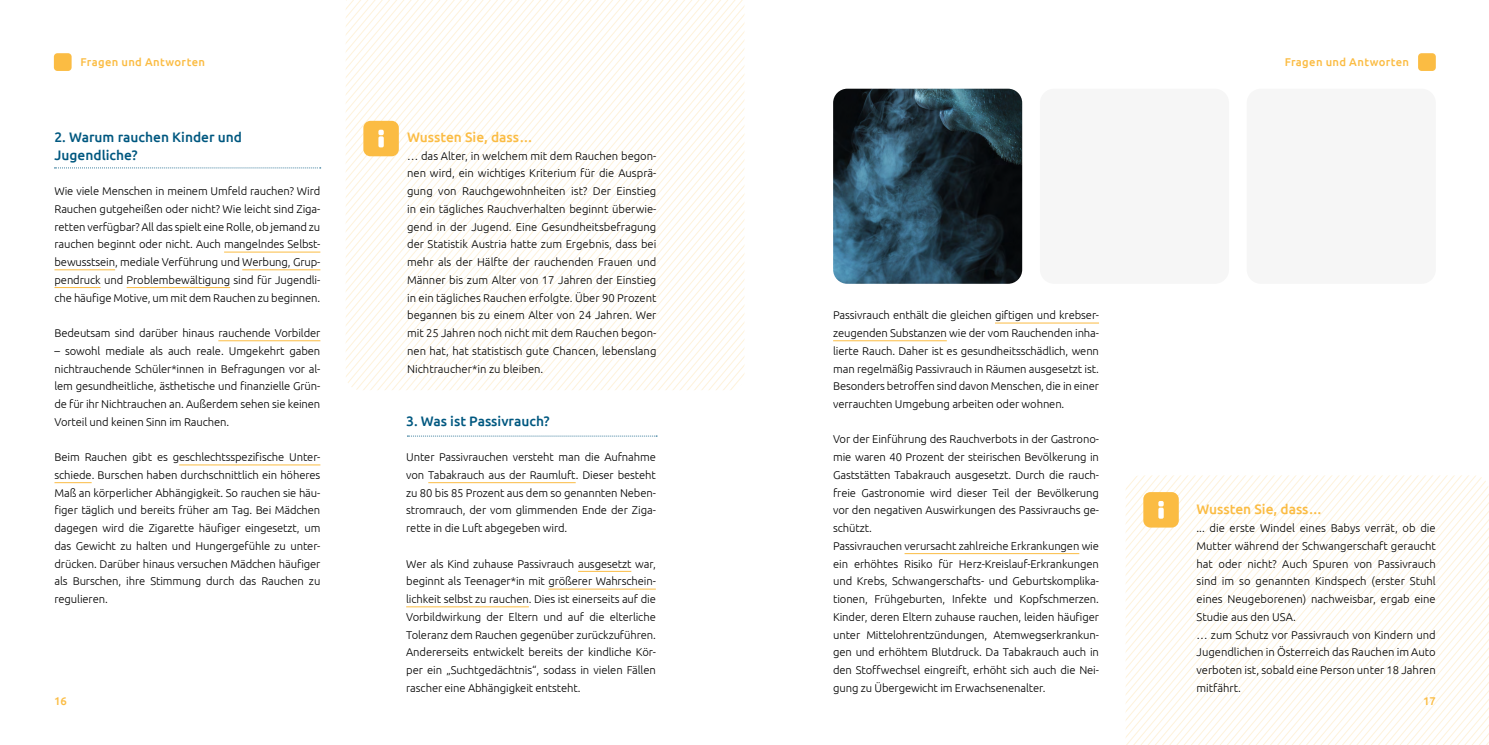
<style>
.page{position:relative;width:1489px;height:745px;background:#fff}
.page>*{position:absolute;margin:0;border:0;box-sizing:border-box;transform-origin:0 0}
.t1{font:500 13.75px/17.8px "Ubuntu";color:#005880}
.t2{font:500 13.75px "Ubuntu";color:#fbbc43}
.t3{font:300 11.25px/17.8px "Ubuntu";letter-spacing:-.01em;color:#000;text-align:justify}
.t4{font:500 11.25px "Ubuntu";letter-spacing:.03em;color:#fbbc43}
</style>
<div class="page">
<div style="left:1417px;top:53px;width:18px;height:18px;background:#fbbc43;border-radius:4px"></div>
<div style="left:54px;top:53px;width:18px;height:18px;background:#fbbc43;border-radius:4px"></div>
<svg style="left:345px;top:0;width:399px;height:390px"></svg>
<hr style="left:224px;top:251px;width:96px;height:1px;background:#fbbc43">
<hr style="left:54px;top:269px;width:61px;height:1px;background:#fbbc43">
<hr style="left:242px;top:269px;width:78px;height:1px;background:#fbbc43">
<hr style="left:54px;top:287px;width:47px;height:1px;background:#fbbc43">
<hr style="left:127px;top:287px;width:103px;height:1px;background:#fbbc43">
<hr style="left:218px;top:340px;width:102px;height:1px;background:#fbbc43">
<hr style="left:179px;top:464px;width:141px;height:1px;background:#fbbc43">
<hr style="left:54px;top:482px;width:38px;height:1px;background:#fbbc43">
<svg style="left:54px;top:167px;width:267px;height:1px"></svg>
<div style="left:1039px;top:89px;width:189px;height:194px;background:#f6f6f6;border-radius:14px"></div>
<div style="left:1246px;top:89px;width:189px;height:194px;background:#f6f6f6;border-radius:14px"></div>
<hr style="left:428px;top:482px;width:147px;height:1px;background:#fbbc43">
<hr style="left:578px;top:570px;width:53px;height:1px;background:#fbbc43">
<hr style="left:548px;top:588px;width:108px;height:1px;background:#fbbc43">
<hr style="left:406px;top:606px;width:123px;height:1px;background:#fbbc43">
<svg style="left:407px;top:435px;width:250px;height:1px"></svg>
<svg style="left:1125px;top:475px;width:363px;height:269px"></svg>
<img style="left:833px;top:89px;width:189px;height:194px">
<hr style="left:994px;top:322px;width:104px;height:1px;background:#fbbc43">
<hr style="left:833px;top:340px;width:113px;height:1px;background:#fbbc43">
<hr style="left:904px;top:553px;width:175px;height:1px;background:#fbbc43">
<div style="left:363px;top:121px;width:36px;height:35px;background:#fbbc43;border-radius:7px"></div>
<div style="left:378px;top:136px;width:6px;height:11px;background:#fff;border-radius:2px"></div>
<svg style="left:378px;top:130px;width:6px;height:5px"></svg>
<p class="t4" style="left:80px;top:55px;width:126px">Fragen und Antworten</p>
<p class="t4" style="left:1284px;top:55px;width:126px">Fragen und Antworten</p>
<p class="t1" style="left:54px;top:127px;width:189px">2. Warum rauchen Kinder und<br>Jugendliche?</p>
<p class="t3" style="left:54px;top:182px;width:267px">Wie viele Menschen in meinem Umfeld rauchen? Wird Rauchen gutgeheißen oder nicht? Wie leicht sind Ziga&shy;retten verfügbar? All das spielt eine Rolle, ob jemand zu rauchen beginnt oder nicht. Auch mangelndes Selbst&shy;bewusstsein, mediale Verführung und Werbung, Grup&shy;pendruck und Problembewältigung sind für Jugendli&shy;che häufige Motive, um mit dem Rauchen zu beginnen.</p>
<p class="t3" style="left:54px;top:323px;width:267px">Bedeutsam sind darüber hinaus rauchende Vorbilder</p>
<p class="t3" style="left:54px;top:341px;width:267px">– sowohl mediale als auch reale. Umgekehrt gaben nichtrauchende Schüler*innen in Befragungen vor al&shy;lem gesundheitliche, ästhetische und finanzielle Grün&shy;de für ihr Nichtrauchen an. Außerdem sehen sie keinen Vorteil und keinen Sinn im Rauchen.</p>
<p class="t3" style="left:54px;top:448px;width:267px">Beim Rauchen gibt es geschlechtsspezifische Unter&shy;schiede. Burschen haben durchschnittlich ein höheres Maß an körperlicher Abhängigkeit. So rauchen sie häu&shy;figer täglich und bereits früher am Tag. Bei Mädchen dagegen wird die Zigarette häufiger eingesetzt, um das Gewicht zu halten und Hungergefühle zu unter&shy;drücken. Darüber hinaus versuchen Mädchen häufiger als Burschen, ihre Stimmung durch das Rauchen zu regulieren.</p>
<p class="t2" style="left:407px;top:128px;width:127px">Wussten Sie, dass…</p>
<p class="t3" style="left:407px;top:146px;width:251px">… das Alter, in welchem mit dem Rauchen begon&shy;nen wird, ein wichtiges Kriterium für die Ausprä&shy;gung von Rauchgewohnheiten ist? Der Einstieg in ein tägliches Rauchverhalten beginnt überwie&shy;gend in der Jugend. Eine Gesundheitsbefragung der Statistik Austria hatte zum Ergebnis, dass bei mehr als der Hälfte der rauchenden Frauen und Männer bis zum Alter von 17 Jahren der Einstieg in ein tägliches Rauchen erfolgte. Über 90 Prozent begannen bis zu einem Alter von 24 Jahren. Wer mit 25 Jahren noch nicht mit dem Rauchen begon&shy;nen hat, hat statistisch gute Chancen, lebenslang Nichtraucher*in zu bleiben.</p>
<p class="t1" style="left:406px;top:411px;width:145px">3. Was ist Passivrauch?</p>
<p class="t3" style="left:406px;top:447px;width:251px">Unter Passivrauchen versteht man die Aufnahme von Tabakrauch aus der Raumluft. Dieser besteht zu 80 bis 85 Prozent aus dem so genannten Neben&shy;stromrauch, der vom glimmenden Ende der Ziga&shy;rette in die Luft abgegeben wird.</p>
<p class="t3" style="left:406px;top:554px;width:251px">Wer als Kind zuhause Passivrauch ausgesetzt war, beginnt als Teenager*in mit größerer Wahrschein&shy;lichkeit selbst zu rauchen. Dies ist einerseits auf die Vorbildwirkung der Eltern und auf die elterliche Toleranz dem Rauchen gegenüber zurückzuführen.<br>Andererseits entwickelt bereits der kindliche Kör&shy;per ein „Suchtgedächtnis“, sodass in vielen Fällen rascher eine Abhängigkeit entsteht.</p>
<p class="t3" style="left:833px;top:306px;width:267px">Passivrauch enthält die gleichen giftigen und krebser&shy;zeugenden Substanzen wie der vom Rauchenden inha&shy;lierte Rauch. Daher ist es gesundheitsschädlich, wenn man regelmäßig Passivrauch in Räumen ausgesetzt ist.<br>Besonders betroffen sind davon Menschen, die in einer verrauchten Umgebung arbeiten oder wohnen.</p>
<p class="t3" style="left:833px;top:430px;width:267px;text-align:left">Vor der Einführung des Rauchverbots in der Gastrono&shy;mie waren 40 Prozent der steirischen Bevölkerung in Gaststätten Tabakrauch ausgesetzt. Durch die rauch&shy;freie Gastronomie wird dieser Teil der Bevölkerung vor den negativen Auswirkungen des Passivrauchs ge&shy;schützt.<br>Passivrauchen verursacht zahlreiche Erkrankungen wie ein erhöhtes Risiko für Herz-Kreislauf-Erkrankungen und Krebs, Schwangerschafts- und Geburtskomplika&shy;tionen, Frühgeburten, Infekte und Kopfschmerzen.<br>Kinder, deren Eltern zuhause rauchen, leiden häufiger unter Mittelohrentzündungen, Atemwegserkrankun&shy;gen und erhöhtem Blutdruck. Da Tabakrauch auch in den Stoffwechsel eingreift, erhöht sich auch die Nei&shy;gung zu Übergewicht im Erwachsenenalter.</p>
<p class="t2" style="left:1196px;top:500px;width:127px">Wussten Sie, dass…</p>
<p class="t3" style="left:1196px;top:518px;width:241px;text-align:left">... die erste Windel eines Babys verrät, ob die Mutter während der Schwangerschaft geraucht hat oder nicht? Auch Spuren von Passivrauch sind im so genannten Kindspech (erster Stuhl eines Neugeborenen) nachweisbar, ergab eine Studie aus den USA.<br>… zum Schutz vor Passivrauch von Kindern und Jugendlichen in Österreich das Rauchen im Auto verboten ist, sobald eine Person unter 18 Jahren mitfährt.</p>
<p class="t4" style="left:54px;top:693px;width:14px">16</p>
<p class="t4" style="left:1423px;top:693px;width:14px">17</p>
</div>
